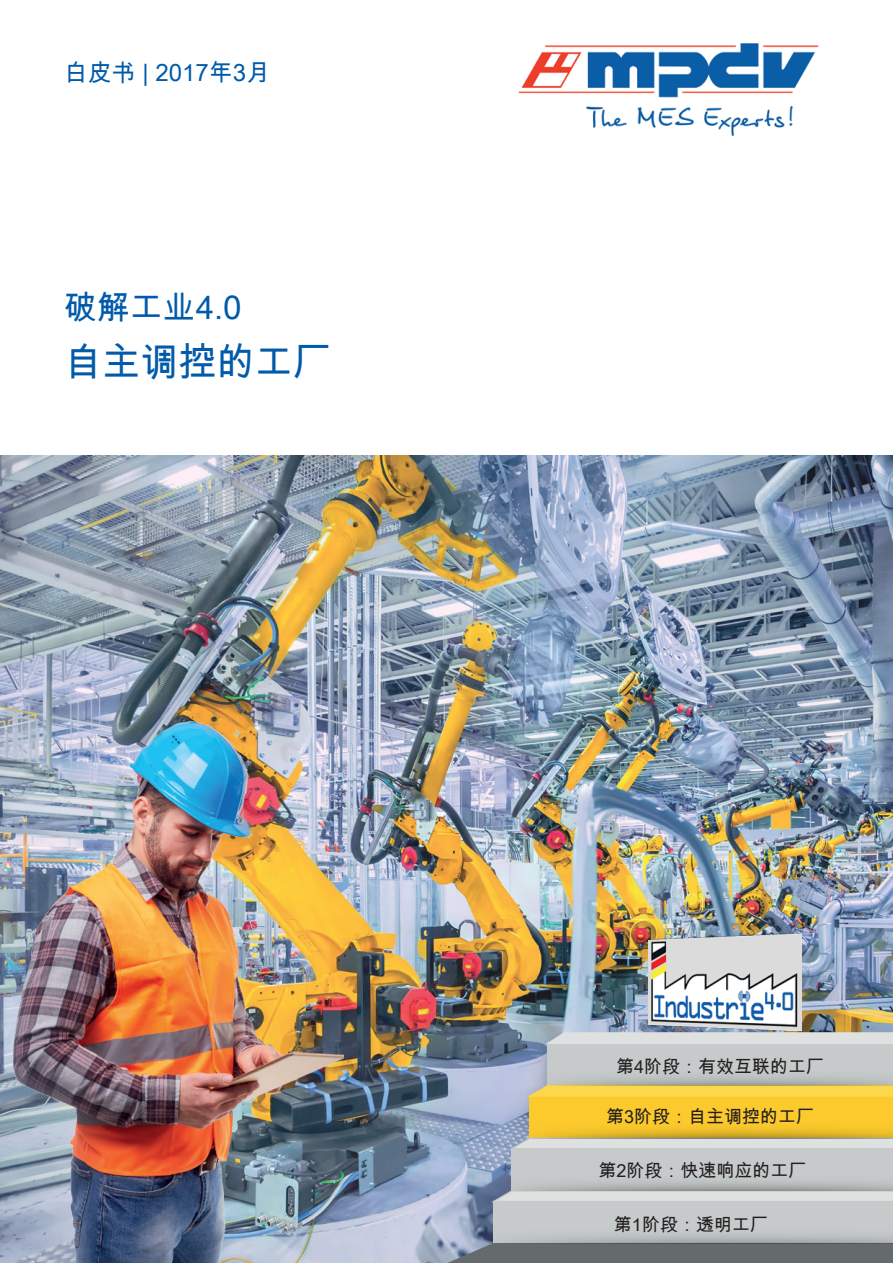
<style>
.page{position:relative;width:893px;height:1263px;background:#fff}
.page>*{position:absolute;margin:0;border:0;box-sizing:border-box;transform-origin:0 0}
.t1{font:39px "Arial Unicode MS";color:#015aaa}
.t2{font:33px "Arial Unicode MS";color:#015aaa}
.t3{font:24px "Arial Unicode MS";color:#015aaa}
.t4{font:18px "Arial Unicode MS";color:#231f20}
</style>
<div class="page">
<img style="left:0;top:455px;width:893px;height:808px">
<svg style="left:412px;top:1031px;width:481px;height:232px"></svg>
<svg style="left:488px;top:1165px;width:405px;height:26px"></svg>
<svg style="left:467px;top:1218px;width:426px;height:26px"></svg>
<svg style="left:511px;top:1113px;width:382px;height:25px"></svg>
<svg style="left:530px;top:1059px;width:363px;height:26px"></svg>
<img style="left:649px;top:926px;width:152px;height:112px">
<img style="left:14px;top:721px;width:329px;height:541px">
<img style="left:518px;top:43px;width:301px;height:93px">
<h3 class="t3" style="left:64px;top:55px;width:208px">白皮书 | 2017年3月</h3>
<h2 class="t2" style="left:64px;top:283px;width:179px">破解工业4.0</h2>
<h1 class="t1" style="left:64px;top:334px;width:269px">自主调控的工厂</h1>
<p class="t4" style="left:616px;top:1054px;width:210px">第4阶段：有效互联的工厂</p>
<p class="t4" style="left:606px;top:1103px;width:210px">第3阶段：自主调控的工厂</p>
<p class="t4" style="left:598px;top:1158px;width:210px">第2阶段：快速响应的工厂</p>
<p class="t4" style="left:614px;top:1211px;width:156px">第1阶段：透明工厂</p>
</div>
